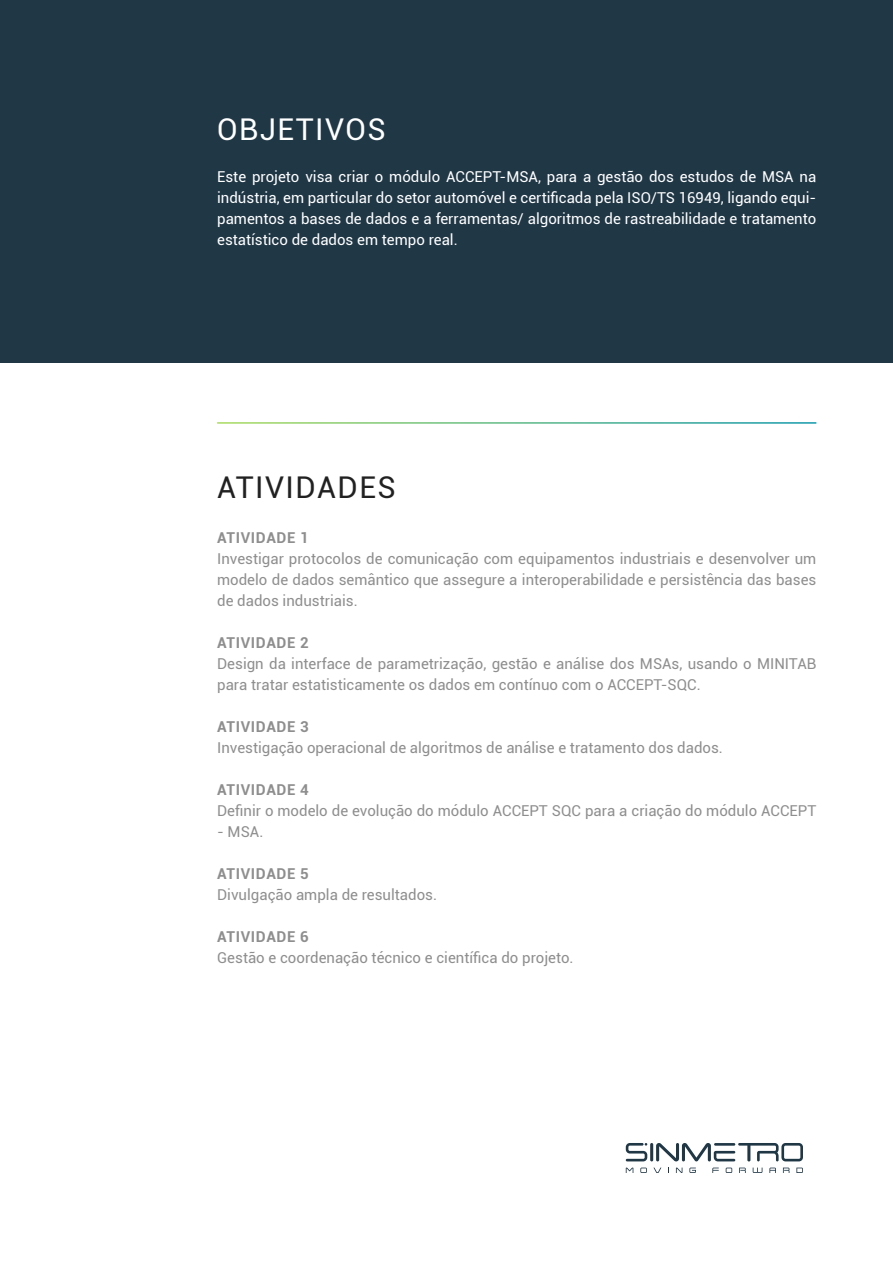
<style>
.page{position:relative;width:893px;height:1263px;background:#fff}
.page>*{position:absolute;margin:0;border:0;box-sizing:border-box;transform-origin:0 0}
.t1{font:30px "Roboto";letter-spacing:.05em;color:#212121}
.t2{font:30px "Roboto";letter-spacing:.05em;color:#fff}
.t3{font:15px/21px "Roboto";color:#8e8e8e;text-align:justify}
.t4{font:15px/21px "Roboto";color:#fff;text-align:justify}
.t5{font:700 15px "Roboto";letter-spacing:.04em;color:#8e8e8e}
</style>
<div class="page">
<div style="left:0;top:0;width:893px;height:363px;background:#203746"></div>
<hr style="left:650px;top:1143px;width:3px;height:18px;background:#203746;border-radius:2px">
<svg style="left:656px;top:1143px;width:147px;height:18px"></svg>
<hr style="left:714px;top:1143px;width:21px;height:3px;background:#203746">
<svg style="left:626px;top:1143px;width:21px;height:18px"></svg>
<svg style="left:626px;top:1167px;width:7px;height:6px"></svg>
<svg style="left:640px;top:1167px;width:7px;height:6px"></svg>
<svg style="left:653px;top:1167px;width:8px;height:6px"></svg>
<svg style="left:676px;top:1167px;width:6px;height:6px"></svg>
<svg style="left:689px;top:1167px;width:7px;height:6px"></svg>
<svg style="left:712px;top:1167px;width:7px;height:6px"></svg>
<svg style="left:726px;top:1167px;width:6px;height:6px"></svg>
<svg style="left:739px;top:1167px;width:7px;height:6px"></svg>
<svg style="left:753px;top:1167px;width:9px;height:6px"></svg>
<svg style="left:769px;top:1167px;width:7px;height:6px"></svg>
<svg style="left:783px;top:1167px;width:6px;height:6px"></svg>
<svg style="left:796px;top:1167px;width:7px;height:6px"></svg>
<h1 class="t2" style="left:217px;top:109px;width:170px">OBJETIVOS</h1>
<p class="t4" style="left:217px;top:165px;width:601px">Este projeto visa criar o módulo ACCEPT-MSA, para a gestão dos estudos de MSA na indústria, em particular do setor automóvel e certificada pela ISO/TS 16949, ligando equi&shy;pamentos a bases de dados e a ferramentas/ algoritmos de rastreabilidade e tratamento estatístico de dados em tempo real.</p>
<h1 class="t1" style="left:217px;top:466px;width:180px">ATIVIDADES</h1>
<p class="t5" style="left:217px;top:527px;width:93px">ATIVIDADE 1</p>
<p class="t3" style="left:217px;top:547px;width:601px">Investigar protocolos de comunicação com equipamentos industriais e desenvolver um modelo de dados semântico que assegure a interoperabilidade e persistência das bases de dados industriais.</p>
<p class="t5" style="left:217px;top:632px;width:93px">ATIVIDADE 2</p>
<p class="t3" style="left:217px;top:652px;width:601px">Design da interface de parametrização, gestão e análise dos MSAs, usando o MINITAB para tratar estatisticamente os dados em contínuo com o ACCEPT-SQC.</p>
<p class="t5" style="left:217px;top:716px;width:93px">ATIVIDADE 3</p>
<p class="t3" style="left:217px;top:736px;width:507px">Investigação operacional de algoritmos de análise e tratamento dos dados.</p>
<p class="t5" style="left:217px;top:779px;width:93px">ATIVIDADE 4</p>
<p class="t3" style="left:217px;top:799px;width:601px">Definir o modelo de evolução do módulo ACCEPT SQC para a criação do módulo ACCEPT</p>
<p class="t3" style="left:217px;top:820px;width:48px">- MSA.</p>
<p class="t5" style="left:217px;top:863px;width:93px">ATIVIDADE 5</p>
<p class="t3" style="left:217px;top:883px;width:221px">Divulgação ampla de resultados.</p>
<p class="t5" style="left:217px;top:926px;width:93px">ATIVIDADE 6</p>
<p class="t3" style="left:217px;top:946px;width:358px">Gestão e coordenação técnico e científica do projeto.</p>
</div>
